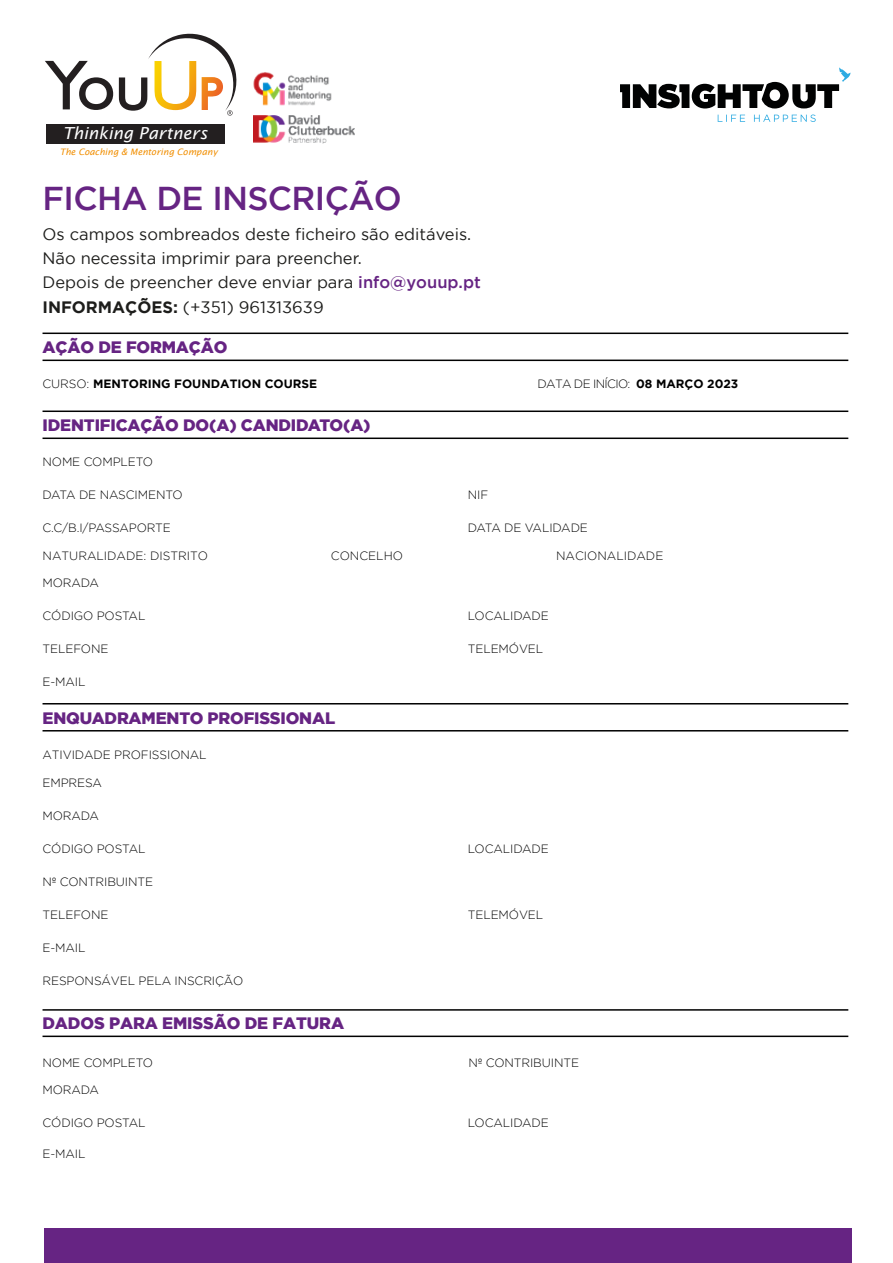
<style>
.page{position:relative;width:893px;height:1263px;background:#fff}
.page>*{position:absolute;margin:0;border:0;box-sizing:border-box;transform-origin:0 0}
.t1{font:33px "Gotham HTF Medium 2";letter-spacing:-.02em;color:#662483}
.t2{font:italic 16.65px "Lucida Sans";color:#fff}
.t3{font:16.5px/24.3px "Gotham HTF";color:#1d1d1b}
.t4{font:900 16.5px "Gotham HTF";letter-spacing:-.01em;color:#662483}
.t5{font:300 12px "Gotham HTF";letter-spacing:-.01em;color:#010101}
.t6{font:300 12px "Gotham HTF";color:#000}
.t7{font:12px "Gotham HTF Bold 2";color:#010101}
.t8{font:300 12px "Gotham HTF";letter-spacing:-.055em;color:#010101}
.t9{font:italic 8.85px "Lucida Sans";color:#f18f03}
.s1{font-family:"Gotham HTF Medium 2";color:#662483}
.s2{font-family:"Gotham HTF Bold 2"}
.s3{font-family:"Gotham HTF";font-weight:300}
.s4{font-family:"Gotham HTF Bold 2";font-weight:400;color:#000}
</style>
<div class="page">
<div style="left:44px;top:1229px;width:807px;height:34px;background:#662483"></div>
<hr style="left:43px;top:333px;width:805px;height:1px;background:#010101">
<hr style="left:43px;top:360px;width:805px;height:1px;background:#010101">
<hr style="left:43px;top:410px;width:805px;height:2px;background:#010101">
<hr style="left:43px;top:437px;width:805px;height:2px;background:#010101">
<hr style="left:43px;top:703px;width:805px;height:1px;background:#010101">
<hr style="left:43px;top:730px;width:805px;height:1px;background:#010101">
<hr style="left:43px;top:1035px;width:805px;height:2px;background:#010101">
<hr style="left:43px;top:1009px;width:805px;height:2px;background:#010101">
<svg style="left:620px;top:67px;width:231px;height:55px"></svg>
<div style="left:46px;top:124px;width:178px;height:20px;background:#231f20"></div>
<svg style="left:45px;top:61px;width:68px;height:49px"></svg>
<svg style="left:119px;top:33px;width:118px;height:83px"></svg>
<img style="left:253px;top:72px;width:79px;height:34px">
<img style="left:253px;top:115px;width:101px;height:29px">
<h2 class="t2" style="left:63px;top:124px;width:146px">Thinking Partners</h2>
<p class="t9" style="left:60px;top:147px;width:159px">The Coaching &amp; Mentoring Company</p>
<h1 class="t1" style="left:43px;top:180px;width:361px">FICHA DE INSCRIÇÃO</h1>
<h3 class="t3" style="left:43px;top:222px;width:440px">Os campos sombreados deste ficheiro são editáveis.<br>Não necessita imprimir para preencher.<br>Depois de preencher deve enviar para <span class="s1">info@youup.pt </span><span class="s2">INFORMAÇÕES:</span> (+351) 961313639</h3>
<h3 class="t4" style="left:43px;top:338px;width:186px">AÇÃO DE FORMAÇÃO</h3>
<p class="t7" style="left:43px;top:377px;width:276px"><span class="s3">CURSO:</span> MENTORING FOUNDATION COURSE</p>
<p class="t8" style="left:537px;top:377px;width:202px">DATA DE INÍCIO: <span class="s4">08 MARÇO 2023</span></p>
<h3 class="t4" style="left:43px;top:416px;width:330px">IDENTIFICAÇÃO DO(A) CANDIDATO(A)</h3>
<p class="t5" style="left:43px;top:455px;width:112px">NOME COMPLETO</p>
<p class="t5" style="left:43px;top:488px;width:142px">DATA DE NASCIMENTO</p>
<p class="t5" style="left:468px;top:488px;width:22px">NIF</p>
<p class="t5" style="left:43px;top:521px;width:130px">C.C/B.I/PASSAPORTE</p>
<p class="t5" style="left:468px;top:521px;width:122px">DATA DE VALIDADE</p>
<p class="t6" style="left:43px;top:549px;width:167px">NATURALIDADE: DISTRITO</p>
<p class="t6" style="left:331px;top:549px;width:74px">CONCELHO</p>
<p class="t6" style="left:556px;top:549px;width:109px">NACIONALIDADE</p>
<p class="t5" style="left:43px;top:577px;width:58px">MORADA</p>
<p class="t5" style="left:43px;top:610px;width:104px">CÓDIGO POSTAL</p>
<p class="t5" style="left:468px;top:610px;width:83px">LOCALIDADE</p>
<p class="t5" style="left:43px;top:643px;width:67px">TELEFONE</p>
<p class="t5" style="left:468px;top:643px;width:77px">TELEMÓVEL</p>
<p class="t5" style="left:43px;top:676px;width:45px">E-MAIL</p>
<h3 class="t4" style="left:43px;top:708px;width:294px">ENQUADRAMENTO PROFISSIONAL</h3>
<p class="t5" style="left:43px;top:748px;width:165px">ATIVIDADE PROFISSIONAL</p>
<p class="t5" style="left:43px;top:776px;width:61px">EMPRESA</p>
<p class="t5" style="left:43px;top:809px;width:58px">MORADA</p>
<p class="t5" style="left:43px;top:842px;width:104px">CÓDIGO POSTAL</p>
<p class="t5" style="left:468px;top:842px;width:83px">LOCALIDADE</p>
<p class="t5" style="left:43px;top:875px;width:112px">Nº CONTRIBUINTE</p>
<p class="t5" style="left:43px;top:908px;width:67px">TELEFONE</p>
<p class="t5" style="left:468px;top:908px;width:77px">TELEMÓVEL</p>
<p class="t5" style="left:43px;top:941px;width:45px">E-MAIL</p>
<p class="t5" style="left:43px;top:974px;width:202px">RESPONSÁVEL PELA INSCRIÇÃO</p>
<h3 class="t4" style="left:43px;top:1014px;width:303px">DADOS PARA EMISSÃO DE FATURA</h3>
<p class="t5" style="left:43px;top:1056px;width:112px">NOME COMPLETO</p>
<p class="t5" style="left:468px;top:1056px;width:112px">Nº CONTRIBUINTE</p>
<p class="t5" style="left:43px;top:1083px;width:58px">MORADA</p>
<p class="t5" style="left:43px;top:1116px;width:104px">CÓDIGO POSTAL</p>
<p class="t5" style="left:468px;top:1116px;width:83px">LOCALIDADE</p>
<p class="t5" style="left:43px;top:1147px;width:45px">E-MAIL</p>
</div>
